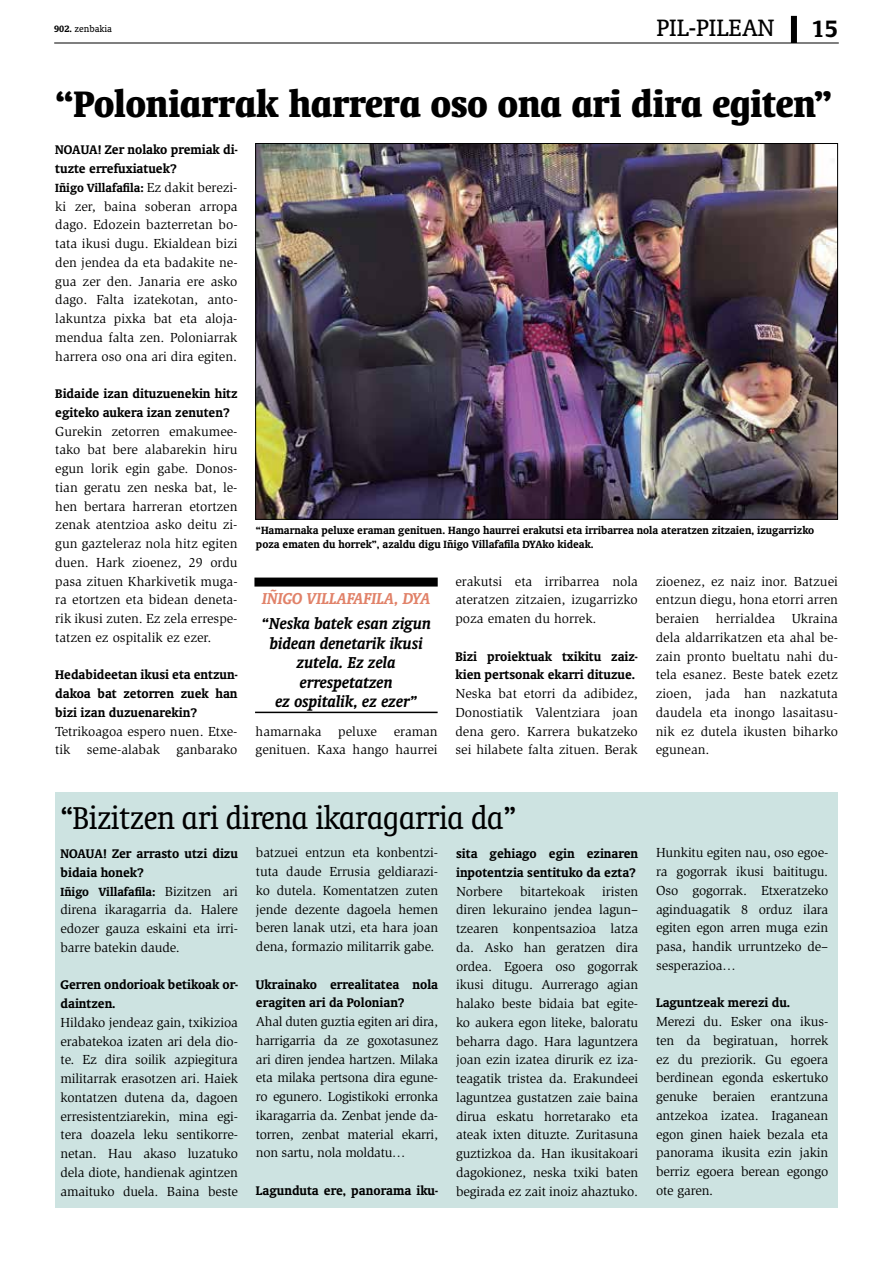
<style>
.page{position:relative;width:893px;height:1263px;background:#fff}
.page>*{position:absolute;margin:0;border:0;box-sizing:border-box;transform-origin:0 0}
.t1{font:700 condensed 42px "Oranda BT";color:#000}
.t2{font:condensed 36px "Oranda BT";letter-spacing:-.01em;color:#000}
.t3{font:27px "Oranda BT";color:#000}
.t4{font:700 27px "Oranda BT";color:#000}
.t5{font:italic 700 18px/19.5px "Oranda BT";color:#000;text-align:center}
.t6{font:italic 700 18px "Oranda BT";letter-spacing:-.01em;color:#e18269}
.t7{font:700 14.25px/18.8px "Oranda BT";color:#000}
.t8{font:13.5px/18.8px "Slimbach";letter-spacing:-.01em;color:#000;text-align:justify}
.t9{font:700 13.5px "Oranda BT";color:#000}
.t10{font:700 12px/14.4px "Oranda BT";color:#000}
.t11{font:10.5px "Oranda BT";color:#000}
.s1{font-weight:700}
.s2{font-family:"Slimbach";font-weight:400}
</style>
<div class="page">
<hr style="left:54px;top:43px;width:785px;height:1px;background:#000">
<div style="left:791px;top:16px;width:6px;height:27px;background:#000"></div>
<img style="left:257px;top:145px;width:579px;height:372px">
<div style="left:254px;top:577px;width:184px;height:9px;background:#000"></div>
<hr style="left:255px;top:712px;width:183px;height:1px;background:#000">
<div style="left:55px;top:792px;width:783px;height:415px;background:#cde3e1"></div>
<p class="t11" style="left:54px;top:23px;width:59px"><span class="s1">902.</span> zenbakia</p>
<h3 class="t3" style="left:656px;top:12px;width:119px">PIL-PILEAN</h3>
<h3 class="t4" style="left:812px;top:13px;width:28px">15</h3>
<h1 class="t1" style="left:56px;top:79px;width:778px">“Poloniarrak harrera oso ona ari dira egiten”</h1>
<p class="t7" style="left:55px;top:140px;width:184px">NOAUA! Zer nolako premiak di&shy;tuzte errefuxiatuek?</p>
<p class="t9" style="left:55px;top:180px;width:184px">Iñigo Villafafila: <span class="s2">Ez dakit berezi-</span></p>
<p class="t8" style="left:55px;top:197px;width:184px">ki zer, baina soberan arropa dago. Edozein bazterretan bo&shy;tata ikusi dugu. Ekialdean bizi den jendea da eta badakite ne&shy;gua zer den. Janaria ere asko dago. Falta izatekotan, anto&shy;lakuntza pixka bat eta aloja&shy;mendua falta zen. Poloniarrak harrera oso ona ari dira egiten.</p>
<p class="t7" style="left:55px;top:384px;width:184px">Bidaide izan dituzuenekin hitz egiteko aukera izan zenuten?</p>
<p class="t8" style="left:55px;top:422px;width:184px">Gurekin zetorren emakumee&shy;tako bat bere alabarekin hiru egun lorik egin gabe. Donos&shy;tian geratu zen neska bat, le&shy;hen bertara harreran etortzen zenak atentzioa asko deitu zi&shy;gun gazteleraz nola hitz egiten duen. Hark zioenez, 29 ordu pasa zituen Kharkivetik muga&shy;ra etortzen eta bidean deneta&shy;rik ikusi zuten. Ez zela errespe&shy;tatzen ez ospitalik ez ezer.</p>
<p class="t7" style="left:55px;top:665px;width:184px;text-align:justify">Hedabideetan ikusi eta entzun&shy;dakoa bat zetorren zuek han bizi izan duzuenarekin?</p>
<p class="t8" style="left:55px;top:722px;width:184px">Tetrikoagoa espero nuen. Etxe&shy;tik seme-alabak ganbarako</p>
<p class="t10" style="left:256px;top:522px;width:560px">“Hamarnaka peluxe eraman genituen. Hango haurrei erakutsi eta irribarrea nola ateratzen zitzaien, izugarrizko poza ematen du horrek”, azaldu digu Iñigo Villafafila DYAko kideak.</p>
<p class="t8" style="left:455px;top:572px;width:184px">erakutsi eta irribarrea nola ateratzen zitzaien, izugarrizko poza ematen du horrek.</p>
<p class="t7" style="left:455px;top:646px;width:184px">Bizi proiektuak txikitu zaiz&shy;kien pertsonak ekarri dituzue.</p>
<p class="t8" style="left:455px;top:684px;width:184px">Neska bat etorri da adibidez, Donostiatik Valentziara joan dena gero. Karrera bukatzeko sei hilabete falta zituen. Berak</p>
<p class="t8" style="left:656px;top:572px;width:184px">zioenez, ez naiz inor. Batzuei entzun diegu, hona etorri arren beraien herrialdea Ukraina dela aldarrikatzen eta ahal be&shy;zain pronto bueltatu nahi du&shy;tela esanez. Beste batek ezetz zioen, jada han nazkatuta daudela eta inongo lasaitasu&shy;nik ez dutela ikusten biharko egunean.</p>
<h3 class="t6" style="left:262px;top:587px;width:170px">IÑIGO VILLAFAFILA, DYA</h3>
<h3 class="t5" style="left:262px;top:614px;width:171px">“Neska batek esan zigun bidean denetarik ikusi zutela. Ez zela errespetatzen<br>ez ospitalik, ez ezer”</h3>
<p class="t8" style="left:256px;top:722px;width:184px">hamarnaka peluxe eraman genituen. Kaxa hango haurrei</p>
<h2 class="t2" style="left:60px;top:797px;width:458px">“Bizitzen ari direna ikaragarria da”</h2>
<p class="t7" style="left:61px;top:844px;width:179px">NOAUA! Zer arrasto utzi dizu bidaia honek?</p>
<p class="t9" style="left:61px;top:883px;width:179px">Iñigo Villafafila: <span class="s2">Bizitzen ari</span></p>
<p class="t8" style="left:61px;top:900px;width:179px">direna ikaragarria da. Halere edozer gauza eskaini eta irri&shy;barre batekin daude.</p>
<p class="t7" style="left:61px;top:975px;width:179px">Gerren ondorioak betikoak or&shy;daintzen.</p>
<p class="t8" style="left:61px;top:1013px;width:179px">Hildako jendeaz gain, txikizioa erabatekoa izaten ari dela dio&shy;te. Ez dira soilik azpiegitura militarrak erasotzen ari. Haiek kontatzen dutena da, dagoen erresistentziarekin, mina egi&shy;tera doazela leku sentikorre&shy;netan. Hau akaso luzatuko dela diote, handienak agintzen amaituko duela. Baina beste</p>
<p class="t8" style="left:256px;top:843px;width:184px">batzuei entzun eta konbentzi&shy;tuta daude Errusia geldiarazi&shy;ko dutela. Komentatzen zuten jende dezente dagoela hemen beren lanak utzi, eta hara joan dena, formazio militarrik gabe.</p>
<p class="t7" style="left:256px;top:974px;width:184px">Ukrainako errealitatea nola eragiten ari da Polonian?</p>
<p class="t8" style="left:256px;top:1012px;width:184px">Ahal duten guztia egiten ari dira, harrigarria da ze goxotasunez ari diren jendea hartzen. Milaka eta milaka pertsona dira egune&shy;ro egunero. Logistikoki erronka ikaragarria da. Zenbat jende da&shy;torren, zenbat material ekarri, non sartu, nola moldatu…</p>
<p class="t7" style="left:256px;top:1181px;width:184px">Lagunduta ere, panorama iku-</p>
<p class="t7" style="left:456px;top:844px;width:184px">sita gehiago egin ezinaren inpotentzia sentituko da ezta?</p>
<p class="t8" style="left:456px;top:882px;width:48px">Norbere</p>
<p class="t8" style="left:520px;top:882px;width:66px">bitartekoak</p>
<p class="t8" style="left:456px;top:882px;width:184px;text-indent:146px">iristen diren lekuraino jendea lagun– tzearen konpentsazioa latza da. Asko han geratzen dira ordea. Egoera oso gogorrak ikusi ditugu. Aurrerago agian halako beste bidaia bat egite&shy;ko aukera egon liteke, baloratu beharra dago. Hara laguntzera joan ezin izatea dirurik ez iza&shy;teagatik tristea da. Erakundeei laguntzea gustatzen zaie baina dirua eskatu horretarako eta ateak ixten dituzte. Zuritasuna guztizkoa da. Han ikusitakoari dagokionez, neska txiki baten begirada ez zait inoiz ahaztuko.</p>
<p class="t8" style="left:656px;top:843px;width:174px">Hunkitu egiten nau, oso egoe&shy;ra gogorrak ikusi baititugu.<br>Oso gogorrak. Etxeratzeko aginduagatik 8 orduz ilara egiten egon arren muga ezin pasa, handik urruntzeko de– sesperazioa…</p>
<p class="t7" style="left:656px;top:993px;width:136px">Laguntzeak merezi du.</p>
<p class="t8" style="left:656px;top:1012px;width:174px">Merezi du. Esker ona ikus&shy;ten da begiratuan, horrek ez du preziorik. Gu egoera berdinean egonda eskertuko genuke beraien erantzuna antzekoa izatea. Iraganean egon ginen haiek bezala eta panorama ikusita ezin jakin berriz egoera berean egongo ote garen.</p>
</div>
